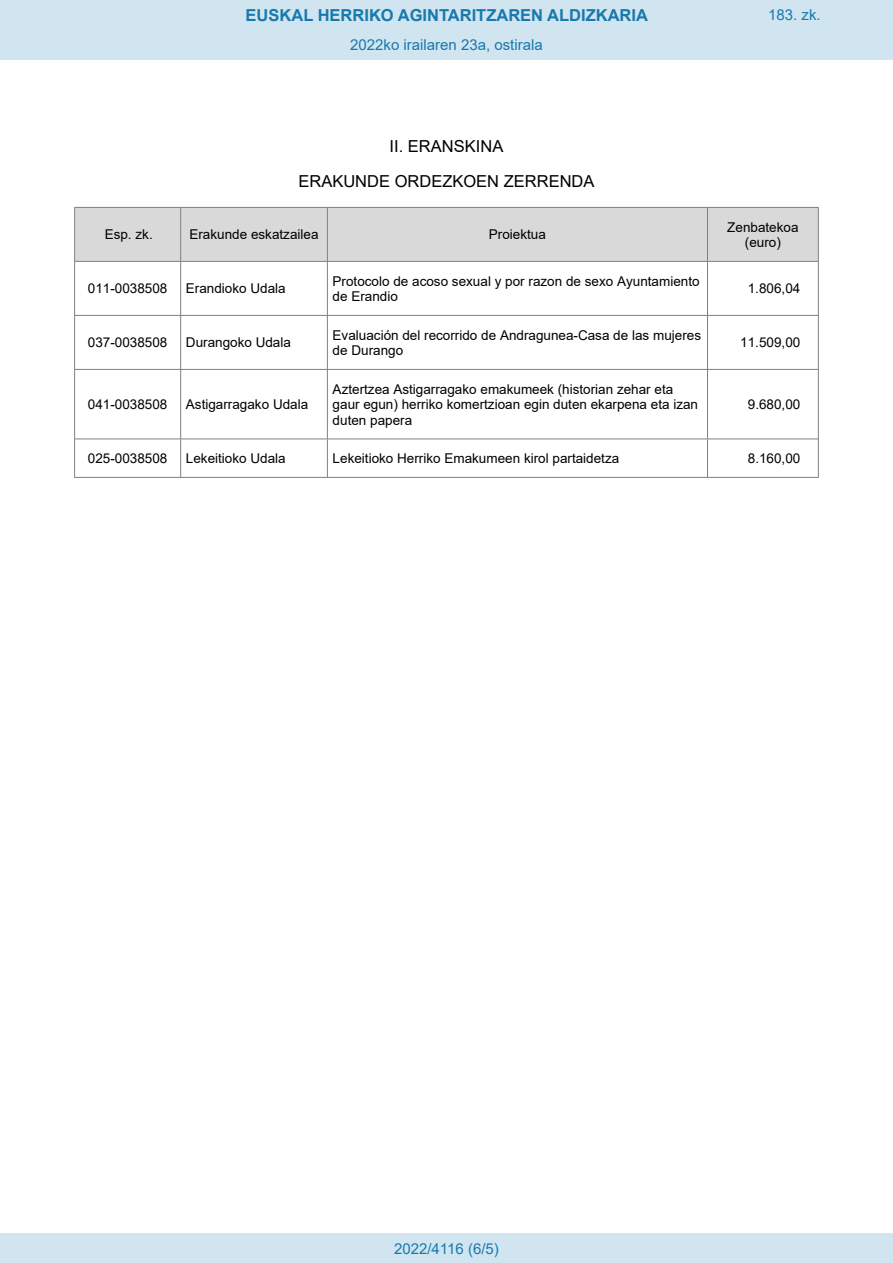
<style>
.page{position:relative;width:893px;height:1263px;background:#fff}
.page>*{position:absolute;margin:0;border:0;box-sizing:border-box;transform-origin:0 0}
.t1{font:16.5px/35.4px "Arial";color:#000;text-align:center}
.t2{font:700 16.5px "Arial";color:#1879ad}
.Paginacion_Centro{font:15px "Arial";color:#1879ad}
.t3{font:13.5px/15.5px "Arial";color:#000}
</style>
<div class="page">
<div style="left:75px;top:208px;width:105px;height:53px;background:#d9d9d9"></div>
<div style="left:181px;top:208px;width:146px;height:53px;background:#d9d9d9"></div>
<div style="left:328px;top:208px;width:379px;height:53px;background:#d9d9d9"></div>
<div style="left:708px;top:208px;width:110px;height:53px;background:#d9d9d9"></div>
<hr style="left:74px;top:208px;width:1px;height:269px;background:#808080">
<hr style="left:180px;top:208px;width:1px;height:53px;background:#808080">
<hr style="left:180px;top:262px;width:1px;height:53px;background:#808080">
<hr style="left:180px;top:316px;width:1px;height:53px;background:#808080">
<hr style="left:180px;top:370px;width:1px;height:69px;background:#808080">
<hr style="left:180px;top:439px;width:1px;height:38px;background:#808080">
<hr style="left:327px;top:208px;width:1px;height:53px;background:#808080">
<hr style="left:327px;top:262px;width:1px;height:53px;background:#808080">
<hr style="left:327px;top:316px;width:1px;height:53px;background:#808080">
<hr style="left:327px;top:370px;width:1px;height:69px;background:#808080">
<hr style="left:327px;top:439px;width:1px;height:38px;background:#808080">
<hr style="left:707px;top:208px;width:1px;height:53px;background:#808080">
<hr style="left:707px;top:262px;width:1px;height:53px;background:#808080">
<hr style="left:707px;top:316px;width:1px;height:53px;background:#808080">
<hr style="left:707px;top:370px;width:1px;height:69px;background:#808080">
<hr style="left:707px;top:439px;width:1px;height:38px;background:#808080">
<hr style="left:818px;top:208px;width:1px;height:269px;background:#808080">
<hr style="left:74px;top:207px;width:745px;height:1px;background:#808080">
<hr style="left:75px;top:261px;width:743px;height:1px;background:#808080">
<hr style="left:75px;top:315px;width:743px;height:1px;background:#808080">
<hr style="left:75px;top:369px;width:743px;height:1px;background:#808080">
<hr style="left:75px;top:439px;width:743px;height:1px;background:#808080">
<hr style="left:74px;top:477px;width:745px;height:1px;background:#808080">
<div style="left:0;top:0;width:893px;height:60px;background:#d0e5f0"></div>
<div style="left:0;top:1233px;width:893px;height:30px;background:#d0e5f0"></div>
<p class="t2" style="left:246px;top:3px;width:404px">EUSKAL HERRIKO AGINTARITZAREN ALDIZKARIA</p>
<p class="Paginacion_Centro" style="left:768px;top:5px;width:54px">183. zk.</p>
<p class="Paginacion_Centro" style="left:350px;top:35px;width:194px">2022ko irailaren 23a, ostirala</p>
<p class="t1" style="left:298px;top:128px;width:298px">II. ERANSKINA<br>ERAKUNDE ORDEZKOEN ZERRENDA</p>
<p class="t3" style="left:105px;top:227px;width:50px">Esp. zk.</p>
<p class="t3" style="left:189px;top:227px;width:131px">Erakunde eskatzailea</p>
<p class="t3" style="left:489px;top:227px;width:59px">Proiektua</p>
<p class="t3" style="left:727px;top:219px;width:73px;text-align:center">Zenbatekoa (euro)</p>
<p class="t3" style="left:88px;top:281px;width:81px">011-0038508</p>
<p class="t3" style="left:186px;top:281px;width:101px">Erandioko Udala</p>
<p class="t3" style="left:333px;top:273px;width:368px">Protocolo de acoso sexual y por razon de sexo Ayuntamiento de Erandio</p>
<p class="t3" style="left:748px;top:281px;width:54px">1.806,04</p>
<p class="t3" style="left:88px;top:335px;width:81px">037-0038508</p>
<p class="t3" style="left:186px;top:335px;width:107px">Durangoko Udala</p>
<p class="t3" style="left:333px;top:327px;width:370px">Evaluación del recorrido de Andragunea-Casa de las mujeres de Durango</p>
<p class="t3" style="left:740px;top:335px;width:62px">11.509,00</p>
<p class="t3" style="left:88px;top:396px;width:81px">041-0038508</p>
<p class="t3" style="left:186px;top:396px;width:124px">Astigarragako Udala</p>
<p class="t3" style="left:333px;top:381px;width:367px">Aztertzea Astigarragako emakumeek (historian zehar eta gaur egun) herriko komertzioan egin duten ekarpena eta izan duten papera</p>
<p class="t3" style="left:748px;top:396px;width:54px">9.680,00</p>
<p class="t3" style="left:88px;top:450px;width:81px">025-0038508</p>
<p class="t3" style="left:186px;top:450px;width:101px">Lekeitioko Udala</p>
<p class="t3" style="left:333px;top:450px;width:288px">Lekeitioko Herriko Emakumeen kirol partaidetza</p>
<p class="t3" style="left:748px;top:450px;width:54px">8.160,00</p>
<p class="Paginacion_Centro" style="left:394px;top:1238px;width:106px">2022/4116 (6/5)</p>
</div>
